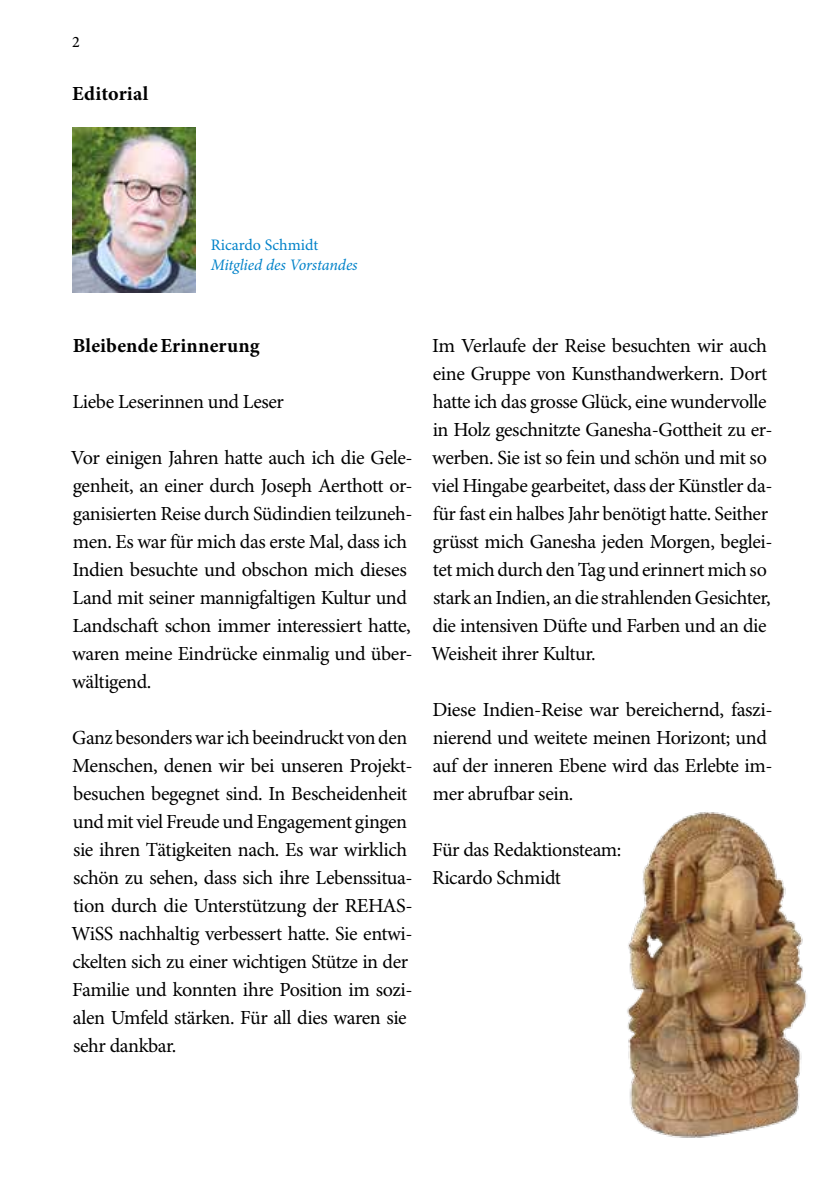
<style>
.page{position:relative;width:840px;height:1191px;background:#fff}
.page>*{position:absolute;margin:0;border:0;box-sizing:border-box;transform-origin:0 0}
.t1{font:20px/28px "Minion Pro";letter-spacing:-.02em;color:#000}
.t2{font:700 20px "Minion Pro";letter-spacing:.01em;color:#000}
.t3{font:italic 16px "Minion Pro";letter-spacing:-.01em;color:#0082c9}
.t4{font:16px "Minion Pro";color:#0082c9}
.t5{font:500 16px "Minion Pro";color:#000}
</style>
<div class="page">
<img style="left:72px;top:128px;width:124px;height:165px">
<img style="left:627px;top:812px;width:180px;height:326px">
<p class="t5" style="left:72px;top:32px;width:9px">2</p>
<p class="t2" style="left:72px;top:80px;width:78px">Editorial</p>
<p class="t4" style="left:211px;top:235px;width:109px">Ricardo Schmidt</p>
<p class="t3" style="left:211px;top:254px;width:148px">Mitglied des Vorstandes</p>
<p class="t2" style="left:73px;top:332px;width:188px">Bleibende Erinnerung</p>
<p class="t1" style="left:72px;top:388px;width:213px">Liebe Leserinnen und Leser</p>
<p class="t1" style="left:71px;top:444px;width:343px">Vor einigen Jahren hatte auch ich die Gele&shy;genheit, an einer durch Joseph Aerthott or&shy;ganisierten Reise durch Südindien teilzuneh&shy;men. Es war für mich das erste Mal, dass ich Indien besuchte und obschon mich dieses Land mit seiner mannigfaltigen Kultur und Landschaft schon immer interessiert hatte, waren meine Eindrücke einmalig und über&shy;wältigend.</p>
<p class="t1" style="left:72px;top:724px;width:342px">Ganz besonders war ich beeindruckt von den Menschen, denen wir bei unseren Projekt&shy;besuchen begegnet sind. In Bescheidenheit und mit viel Freude und Engagement gingen sie ihren Tätigkeiten nach. Es war wirklich schön zu sehen, dass sich ihre Lebenssitua&shy;tion durch die Unterstützung der REHAS-WiSS nachhaltig verbessert hatte. Sie entwi&shy;ckelten sich zu einer wichtigen Stütze in der Familie und konnten ihre Position im sozi&shy;alen Umfeld stärken. Für all dies waren sie sehr dankbar.</p>
<p class="t1" style="left:431px;top:332px;width:342px">Im Verlaufe der Reise besuchten wir auch eine Gruppe von Kunsthandwerkern. Dort hatte ich das grosse Glück, eine wundervolle in Holz geschnitzte Ganesha-Gottheit zu er&shy;werben. Sie ist so fein und schön und mit so viel Hingabe gearbeitet, dass der Künstler da&shy;für fast ein halbes Jahr benötigt hatte. Seither grüsst mich Ganesha jeden Morgen, beglei&shy;tet mich durch den Tag und erinnert mich so stark an Indien, an die strahlenden Gesichter, die intensiven Düfte und Farben und an die Weisheit ihrer Kultur.</p>
<p class="t1" style="left:432px;top:696px;width:342px">Diese Indien-Reise war bereichernd, faszi&shy;nierend und weitete meinen Horizont; und auf der inneren Ebene wird das Erlebte im&shy;mer abrufbar sein.</p>
<p class="t1" style="left:432px;top:836px;width:191px">Für das Redaktionsteam:<br>Ricardo Schmidt</p>
</div>
